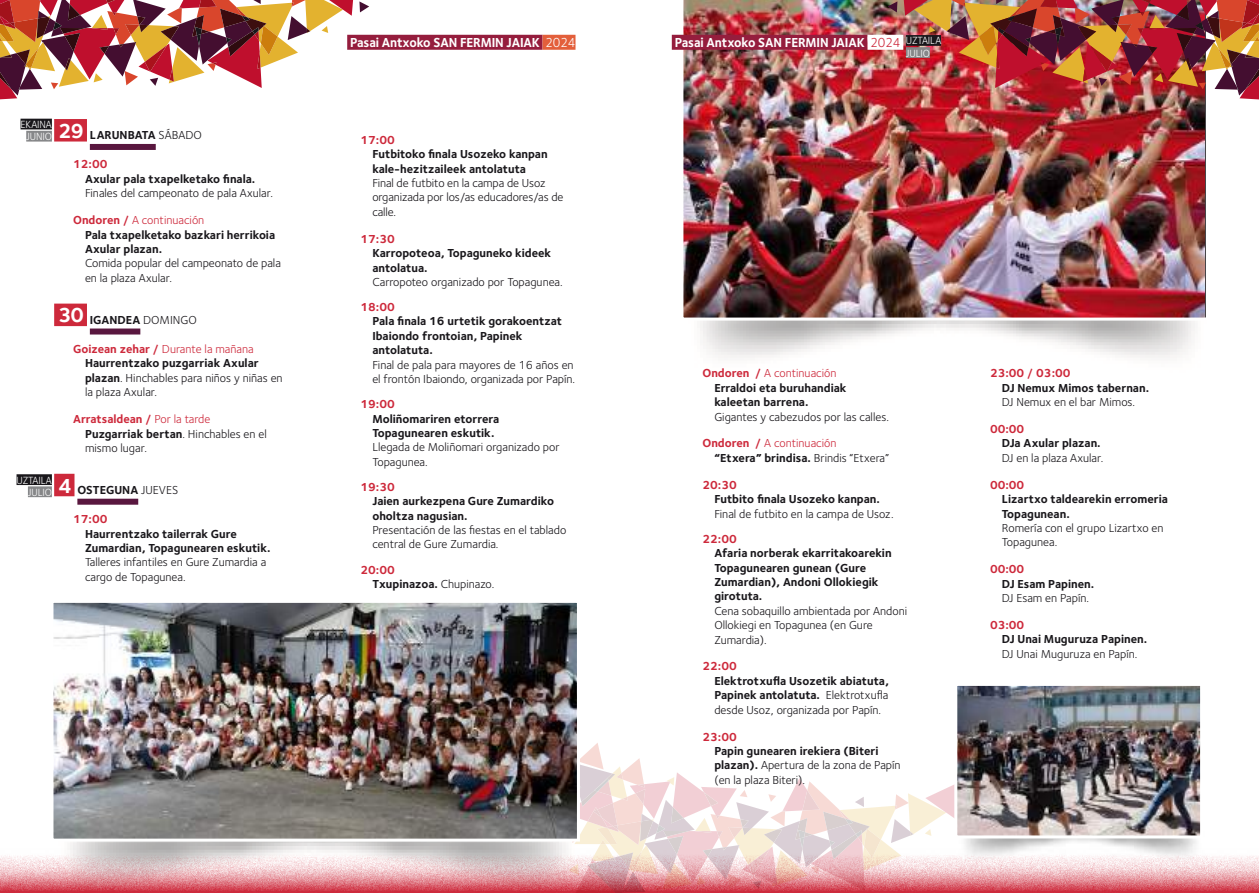
<style>
.page{position:relative;width:1259px;height:893px;background:#fff}
.page>*{position:absolute;margin:0;border:0;box-sizing:border-box;transform-origin:0 0}
.t1{font:700 13.5px "Foundry Sterling";letter-spacing:-.01em;color:#fff;scale:.95 1}
.t2{font:700 12px/14.4px "Foundry Sterling";color:#19171b}
.t3{font:12px/14.4px "Foundry Sterling";color:#19171b}
.t4{font:700 12px "Foundry Sterling";color:#cd293b}
.t5{font:10.8px/12.1px "Foundry Sterling";letter-spacing:-.01em;color:#fff;text-align:center;scale:.95 1}
.s1{font-size:21px;color:#fff}
.s2{font-weight:400}
.s3{color:#cd293b}
.s4{font-weight:400;color:#cd293b}
.s5{font-weight:700;color:#cd293b}
.s6{font-weight:700}
</style>
<div class="page">
<img style="left:680px;top:0;width:526px;height:321px">
<svg style="left:887px;top:1px;width:10px;height:11px"></svg>
<svg style="left:359px;top:1px;width:10px;height:11px"></svg>
<svg style="left:0;top:0;width:353px;height:99px"></svg>
<svg style="left:681px;top:775px;width:229px;height:73px"></svg>
<svg style="left:681px;top:848px;width:578px;height:45px;background:#e6a6ab"></svg>
<div style="left:54px;top:119px;width:33px;height:23px;background:#cd293b"></div>
<div style="left:90px;top:144px;width:66px;height:6px;background:#59173f"></div>
<div style="left:54px;top:304px;width:33px;height:22px;background:#cd293b"></div>
<div style="left:90px;top:328px;width:50px;height:6px;background:#59173f"></div>
<div style="left:54px;top:474px;width:20px;height:22px;background:#cd293b"></div>
<div style="left:77px;top:499px;width:61px;height:6px;background:#59173f"></div>
<img style="left:910px;top:785px;width:339px;height:108px">
<img style="left:958px;top:687px;width:241px;height:147px">
<div style="left:954px;top:683px;width:249px;height:155px;border:3px solid #fff"></div>
<img style="left:211px;top:743px;width:470px;height:150px">
<img style="left:0;top:842px;width:211px;height:51px">
<img style="left:54px;top:604px;width:522px;height:234px">
<div style="left:50px;top:600px;width:530px;height:242px;border:3px solid #fff"></div>
<div style="left:347px;top:35px;width:195px;height:15px;background:#951d3d"></div>
<div style="left:542px;top:35px;width:33px;height:15px;background:#e35f3b"></div>
<div style="left:672px;top:35px;width:195px;height:15px;background:#951d3d"></div>
<div style="left:867px;top:35px;width:36px;height:15px;background:#fff"></div>
<div style="left:21px;top:119px;width:31px;height:10px;background:#19171b"></div>
<div style="left:26px;top:131px;width:26px;height:11px;background:#868789"></div>
<div style="left:17px;top:474px;width:35px;height:11px;background:#19171b"></div>
<div style="left:28px;top:486px;width:24px;height:11px;background:#868789"></div>
<img style="left:903px;top:0;width:356px;height:99px">
<div style="left:906px;top:47px;width:24px;height:11px;background:#868789"></div>
<p class="t5" style="left:21px;top:118px;width:35px">EKAINA<br>JUNIO</p>
<p class="t2" style="left:58px;top:128px;width:145px"><span class="s1">29</span> LARUNBATA <span class="s2">SÁBADO</span></p>
<p class="t4" style="left:73px;top:157px;width:36px">12:00</p>
<p class="t2" style="left:85px;top:171px;width:172px">Axular pala txapelketako finala.</p>
<p class="t3" style="left:85px;top:186px;width:189px">Finales del campeonato de pala Axular.</p>
<p class="t2" style="left:85px;top:213px;width:192px;text-indent:-12px"><span class="s3">Ondoren /</span> <span class="s4">A continuación<br></span>Pala txapelketako bazkari herrikoia<br>Axular plazan.</p>
<p class="t3" style="left:85px;top:256px;width:197px">Comida popular del campeonato de pala en la plaza Axular.</p>
<p class="t2" style="left:58px;top:313px;width:140px"><span class="s1">30</span> IGANDEA <span class="s2">DOMINGO</span></p>
<p class="t3" style="left:85px;top:342px;width:199px;text-indent:-12px"><span class="s5">Goizean zehar /</span> <span class="s3">Durante la mañana<br></span><span class="s6">Haurrentzako puzgarriak Axular plazan</span>. Hinchables para niños y niñas en la plaza Axular.</p>
<p class="t3" style="left:85px;top:412px;width:183px;text-indent:-12px"><span class="s5">Arratsaldean /</span> <span class="s3">Por la tarde<br></span><span class="s6">Puzgarriak bertan</span>. Hinchables en el mismo lugar.</p>
<p class="t2" style="left:58px;top:483px;width:122px"><span class="s1">4</span> OSTEGUNA <span class="s2">JUEVES</span></p>
<p class="t4" style="left:73px;top:512px;width:36px">17:00</p>
<p class="t2" style="left:85px;top:526px;width:187px">Haurrentzako tailerrak Gure<br>Zumardian, Topagunearen eskutik.</p>
<p class="t3" style="left:85px;top:555px;width:183px">Talleres infantiles en Gure Zumardia a cargo de Topagunea.</p>
<p class="t5" style="left:17px;top:474px;width:39px;text-align:right">UZTAILA<br>JULIO</p>
<p class="t1" style="left:350px;top:34px;width:239px">Pasai Antxoko SAN FERMIN JAIAK <span class="s2">2024</span></p>
<p class="t1" style="left:675px;top:34px;width:239px">Pasai Antxoko SAN FERMIN JAIAK <span class="s4">2024</span></p>
<p class="t5" style="left:906px;top:35px;width:39px;text-align:left">UZTAILA<br>JULIO</p>
<p class="t4" style="left:360px;top:133px;width:36px">17:00</p>
<p class="t2" style="left:372px;top:147px;width:177px">Futbitoko finala Usozeko kanpan kale-hezitzaileek antolatuta</p>
<p class="t3" style="left:372px;top:176px;width:193px">Final de futbito en la campa de Usoz organizada por los/as educadores/as de calle.</p>
<p class="t4" style="left:360px;top:231px;width:36px">17:30</p>
<p class="t2" style="left:372px;top:246px;width:180px">Karropoteoa, Topaguneko kideek antolatua.</p>
<p class="t3" style="left:372px;top:275px;width:192px">Carropoteo organizado por Topagunea.</p>
<p class="t4" style="left:360px;top:300px;width:36px">18:00</p>
<p class="t2" style="left:372px;top:314px;width:191px">Pala finala 16 urtetik gorakoentzat<br>Ibaiondo frontoian, Papinek antolatuta.</p>
<p class="t3" style="left:372px;top:357px;width:204px">Final de pala para mayores de 16 años en el frontón Ibaiondo, organizada por Papín.</p>
<p class="t4" style="left:360px;top:397px;width:36px">19:00</p>
<p class="t2" style="left:372px;top:411px;width:128px">Moliñomariren etorrera<br>Topagunearen eskutik.</p>
<p class="t3" style="left:372px;top:440px;width:189px">Llegada de Moliñomari organizado por<br>Topagunea.</p>
<p class="t4" style="left:360px;top:480px;width:36px">19:30</p>
<p class="t2" style="left:372px;top:494px;width:183px">Jaien aurkezpena Gure Zumardiko oholtza nagusian.</p>
<p class="t3" style="left:372px;top:523px;width:195px">Presentación de las fiestas en el tablado central de Gure Zumardia.</p>
<p class="t2" style="left:372px;top:562px;width:124px;text-indent:-12px"><span class="s3">20:00<br></span>Txupinazoa. <span class="s2">Chupinazo.</span></p>
<p class="t2" style="left:714px;top:366px;width:134px;text-indent:-12px"><span class="s3">Ondoren /</span> <span class="s4">A continuación<br></span>Erraldoi eta buruhandiak kaleetan barrena.</p>
<p class="t3" style="left:714px;top:409px;width:176px">Gigantes y cabezudos por las calles.</p>
<p class="t2" style="left:714px;top:436px;width:176px;text-indent:-12px"><span class="s3">Ondoren /</span> <span class="s4">A continuación<br></span>“Etxera” brindisa. <span class="s2">Brindis “Etxera”</span></p>
<p class="t4" style="left:702px;top:478px;width:36px">20:30</p>
<p class="t2" style="left:714px;top:492px;width:167px">Futbito finala Usozeko kanpan.</p>
<p class="t3" style="left:714px;top:506px;width:181px">Final de futbito en la campa de Usoz.</p>
<p class="t4" style="left:702px;top:531px;width:36px">22:00</p>
<p class="t2" style="left:714px;top:546px;width:179px">Afaria norberak ekarritakoarekin<br>Topagunearen gunean (Gure<br>Zumardian), Andoni Ollokiegik girotuta.</p>
<p class="t3" style="left:714px;top:603px;width:194px">Cena sobaquillo ambientada por Andoni<br>Ollokiegi en Topagunea (en Gure<br>Zumardia).</p>
<p class="t4" style="left:702px;top:659px;width:36px">22:00</p>
<p class="t2" style="left:714px;top:673px;width:176px;text-align:justify">Elektrotxufla Usozetik abiatuta, Papinek antolatuta. <span class="s2">Elektrotxufla desde Usoz, organizada por Papín.</span></p>
<p class="t4" style="left:702px;top:729px;width:36px">23:00</p>
<p class="t3" style="left:714px;top:744px;width:188px"><span class="s6">Papin gunearen irekiera (Biteri plazan).</span> Apertura de la zona de Papín (en la plaza Biteri).</p>
<p class="t4" style="left:990px;top:366px;width:82px">23:00 / 03:00</p>
<p class="t2" style="left:1002px;top:380px;width:149px">DJ Nemux Mimos tabernan.</p>
<p class="t3" style="left:1002px;top:395px;width:135px">DJ Nemux en el bar Mimos.</p>
<p class="t4" style="left:990px;top:422px;width:36px">00:00</p>
<p class="t2" style="left:1002px;top:436px;width:100px">DJa Axular plazan.</p>
<p class="t3" style="left:1002px;top:450px;width:103px">DJ en la plaza Axular.</p>
<p class="t4" style="left:990px;top:478px;width:36px">00:00</p>
<p class="t2" style="left:1002px;top:492px;width:168px">Lizartxo taldearekin erromeria<br>Topagunean.</p>
<p class="t3" style="left:1002px;top:521px;width:163px">Romería con el grupo Lizartxo en<br>Topagunea.</p>
<p class="t4" style="left:990px;top:562px;width:36px">00:00</p>
<p class="t2" style="left:1002px;top:576px;width:94px">DJ Esam Papinen.</p>
<p class="t3" style="left:1002px;top:591px;width:89px">DJ Esam en Papín.</p>
<p class="t4" style="left:990px;top:618px;width:36px">03:00</p>
<p class="t2" style="left:1002px;top:632px;width:147px">DJ Unai Muguruza Papinen.</p>
<p class="t3" style="left:1002px;top:647px;width:137px">DJ Unai Muguruza en Papín.</p>
</div>
